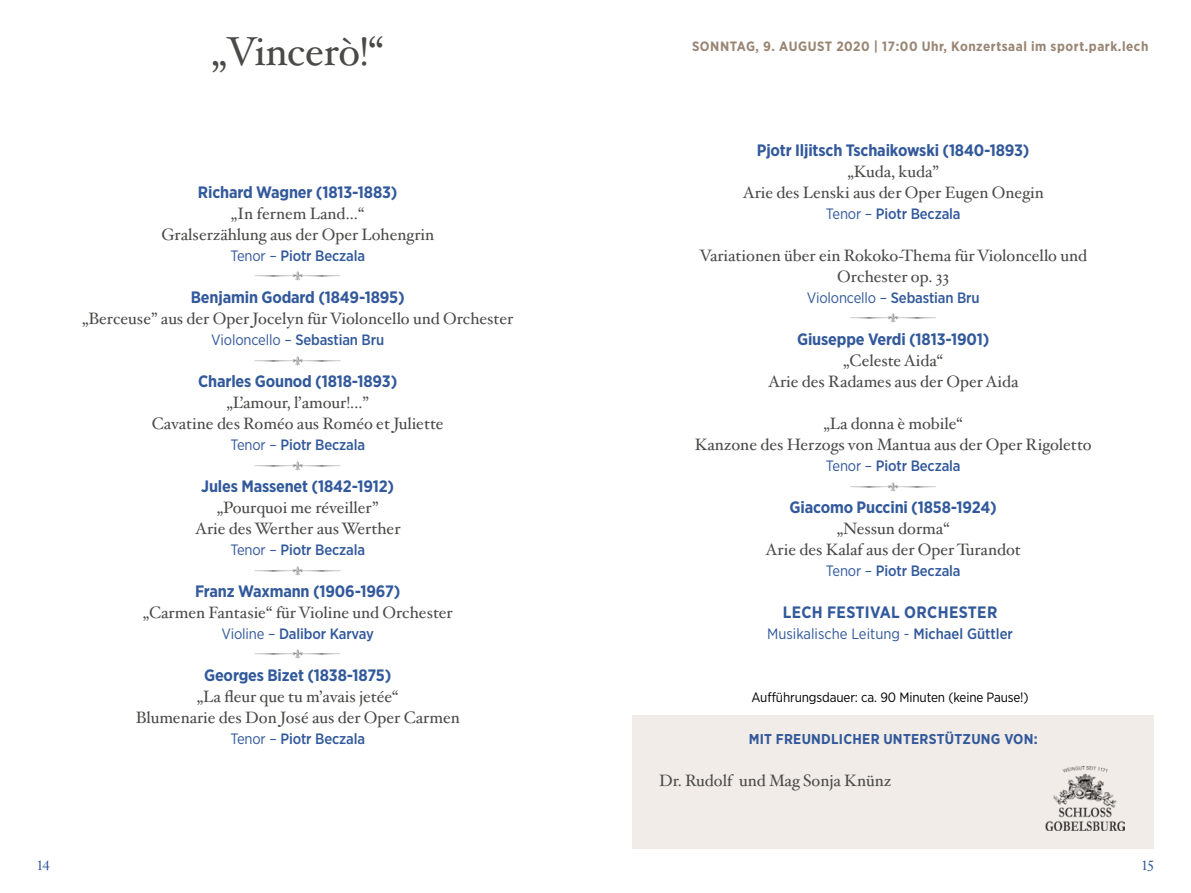
<style>
.page{position:relative;width:1191px;height:893px;background:#fff}
.page>*{position:absolute;margin:0;border:0;box-sizing:border-box;transform-origin:0 0}
.t1{font:40.5px "Hoefler Text Pro";letter-spacing:-.01em;color:#4a4a49}
.t2{font:16.5px/21px "Hoefler Text Pro";color:#4a4a49;text-align:center}
.t3{font:700 16.5px "Gotham Narrow";letter-spacing:-.01em;color:#32599b}
.t4{font:700 16.5px "Gotham Narrow";letter-spacing:.02em;color:#32599b}
.t5{font:500 15px "Gotham Narrow";letter-spacing:-.01em;color:#32599b}
.t6{font:15px "Gotham Narrow";letter-spacing:-.01em;color:#32599b}
.t7{font:700 14.25px "Gotham Narrow";letter-spacing:.02em;color:#32599b}
.t8{font:700 13.5px "Gotham Narrow";letter-spacing:.04em;color:#998573}
.t9{font:13.5px "Gotham Narrow";letter-spacing:-.01em;color:#000}
.t10{font:13.5px "Hoefler Text Pro";color:#32599b}
.s1{font-weight:400}
.s2{font-weight:500}
</style>
<div class="page">
<div style="left:632px;top:715px;width:521px;height:134px;background:#f1ece8"></div>
<img style="left:1045px;top:766px;width:79px;height:65px">
<h1 class="t1" style="left:211px;top:21px;width:174px">„Vincerò!“</h1>
<p class="t3" style="left:198px;top:182px;width:201px">Richard Wagner (1813-1883)</p>
<p class="t2" style="left:161px;top:202px;width:274px">„In fernem Land…“<br>Gralserzählung aus der Oper Lohengrin</p>
<p class="t5" style="left:230px;top:246px;width:136px"><span class="s1">Tenor –</span> Piotr Beczala</p>
<p class="t3" style="left:191px;top:287px;width:215px">Benjamin Godard (1849-1895)</p>
<p class="t2" style="left:82px;top:307px;width:433px">„Berceuse” aus der Oper Jocelyn für Violoncello und Orchester</p>
<p class="t6" style="left:211px;top:330px;width:174px">Violoncello – <span class="s2">Sebastian Bru</span></p>
<p class="t3" style="left:198px;top:371px;width:201px">Charles Gounod (1818-1893)</p>
<p class="t2" style="left:152px;top:391px;width:293px">„L’amour, l’amour!...”<br>Cavatine des Roméo aus Roméo et Juliette</p>
<p class="t5" style="left:230px;top:435px;width:136px"><span class="s1">Tenor –</span> Piotr Beczala</p>
<p class="t3" style="left:201px;top:476px;width:194px">Jules Massenet (1842-1912)</p>
<p class="t2" style="left:195px;top:496px;width:207px">„Pourquoi me réveiller”<br>Arie des Werther aus Werther</p>
<p class="t5" style="left:230px;top:540px;width:136px"><span class="s1">Tenor –</span> Piotr Beczala</p>
<p class="t3" style="left:195px;top:581px;width:207px">Franz Waxmann (1906-1967)</p>
<p class="t2" style="left:143px;top:601px;width:311px">„Carmen Fantasie“ für Violine und Orchester</p>
<p class="t5" style="left:221px;top:624px;width:154px"><span class="s1">Violine –</span> Dalibor Karvay</p>
<p class="t3" style="left:204px;top:665px;width:189px">Georges Bizet (1838-1875)</p>
<p class="t2" style="left:136px;top:685px;width:325px">„La fleur que tu m’avais jetée“<br>Blumenarie des Don José aus der Oper Carmen</p>
<p class="t5" style="left:230px;top:729px;width:136px"><span class="s1">Tenor –</span> Piotr Beczala</p>
<p class="t8" style="left:692px;top:38px;width:458px">SONNTAG, 9. AUGUST 2020 | 17:00 Uhr, Konzertsaal im sport.park.lech</p>
<p class="t3" style="left:757px;top:140px;width:274px">Pjotr Iljitsch Tschaikowski (1840-1893)</p>
<p class="t2" style="left:742px;top:160px;width:302px">„Kuda, kuda”<br>Arie des Lenski aus der Oper Eugen Onegin</p>
<p class="t5" style="left:826px;top:204px;width:136px"><span class="s1">Tenor –</span> Piotr Beczala</p>
<p class="t2" style="left:699px;top:244px;width:389px">Variationen über ein Rokoko-Thema für Violoncello und<br>Orchester op. 33</p>
<p class="t6" style="left:806px;top:288px;width:174px">Violoncello – <span class="s2">Sebastian Bru</span></p>
<p class="t3" style="left:797px;top:329px;width:194px">Giuseppe Verdi (1813-1901)</p>
<p class="t2" style="left:768px;top:349px;width:252px">„Celeste Aida“<br>Arie des Radames aus der Oper Aida</p>
<p class="t2" style="left:695px;top:412px;width:398px">„La donna è mobile“<br>Kanzone des Herzogs von Mantua aus der Oper Rigoletto</p>
<p class="t5" style="left:826px;top:456px;width:136px"><span class="s1">Tenor –</span> Piotr Beczala</p>
<p class="t3" style="left:789px;top:497px;width:209px">Giacomo Puccini (1858-1924)</p>
<p class="t2" style="left:765px;top:517px;width:257px">„Nessun dorma“<br>Arie des Kalaf aus der Oper Turandot</p>
<p class="t5" style="left:826px;top:561px;width:136px"><span class="s1">Tenor –</span> Piotr Beczala</p>
<p class="t4" style="left:782px;top:602px;width:216px">LECH FESTIVAL ORCHESTER</p>
<p class="t6" style="left:767px;top:624px;width:247px">Musikalische Leitung - <span class="s2">Michael Güttler</span></p>
<p class="t9" style="left:751px;top:689px;width:279px">Aufführungsdauer: ca. 90 Minuten (keine Pause!)</p>
<p class="t7" style="left:748px;top:730px;width:290px">MIT FREUNDLICHER UNTERSTÜTZUNG VON:</p>
<p class="t2" style="left:659px;top:769px;width:234px">Dr. Rudolf und Mag Sonja Knünz</p>
<p class="t10" style="left:37px;top:855px;width:14px">14</p>
<p class="t10" style="left:1141px;top:855px;width:13px">15</p>
</div>
